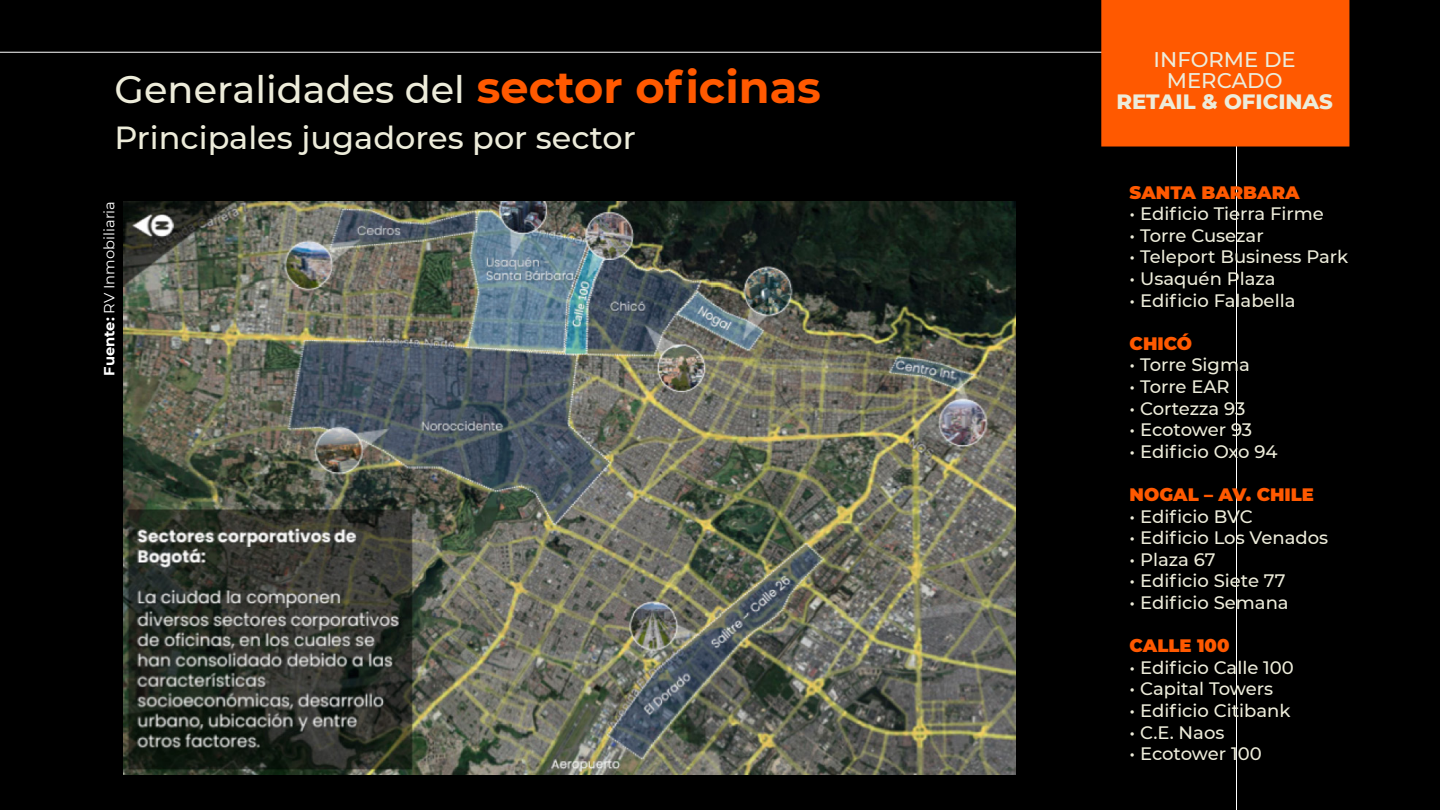
<style>
.page{position:relative;width:1440px;height:810px;background:#000}
.page>*{position:absolute;margin:0;border:0;box-sizing:border-box;transform-origin:0 0}
.t1{font:500 38.25px "Montserrat";color:#edecda}
.t2{font:500 31.95px "Montserrat";color:#edecda}
.t3{font:500 21.23px/21px "Montserrat";color:#edecda;text-align:center}
.t4{font:800 21.23px "Montserrat";color:#edecda}
.t5{font:500 18px "Montserrat";color:#edecda}
.t6{font:900 18px "Montserrat";color:#ff5900}
.t7{font:14.7px "Montserrat";color:#fff}
.s1{font-weight:700;font-size:44.7px;color:#ff5900}
.s2{font-weight:700}
</style>
<div class="page">
<hr style="left:1236px;top:0;width:1px;height:810px;background:#fff">
<hr style="left:0;top:52px;width:1169px;height:1px;background:#fff">
<img style="left:124px;top:201px;width:892px;height:573px">
<div style="left:1101px;top:0;width:248px;height:147px;background:#ff5900"></div>
<h1 class="t1" style="left:115px;top:63px;width:708px">Generalidades del <span class="s1">sector oficinas</span></h1>
<h2 class="t2" style="left:115px;top:115px;width:523px">Principales jugadores por sector</h2>
<p class="t7" style="left:99px;top:376px;width:176px;rotate:-90deg"><span class="s2">Fuente:</span> RV Inmobiliaria</p>
<p class="t3" style="left:1154px;top:49px;width:144px">INFORME DE<br>MERCADO</p>
<p class="t4" style="left:1116px;top:86px;width:218px">RETAIL &amp; OFICINAS</p>
<p class="t6" style="left:1130px;top:179px;width:172px">SANTA BARBARA</p>
<p class="t5" style="left:1130px;top:201px;width:196px">• Edificio Tierra Firme</p>
<p class="t5" style="left:1130px;top:223px;width:136px">• Torre Cusezar</p>
<p class="t5" style="left:1130px;top:244px;width:220px">• Teleport Business Park</p>
<p class="t5" style="left:1130px;top:266px;width:148px">• Usaquén Plaza</p>
<p class="t5" style="left:1130px;top:288px;width:167px">• Edificio Falabella</p>
<p class="t6" style="left:1130px;top:330px;width:64px">CHICÓ</p>
<p class="t5" style="left:1130px;top:352px;width:122px">• Torre Sigma</p>
<p class="t5" style="left:1130px;top:374px;width:102px">• Torre EAR</p>
<p class="t5" style="left:1130px;top:396px;width:117px">• Cortezza 93</p>
<p class="t5" style="left:1130px;top:417px;width:124px">• Ecotower 93</p>
<p class="t5" style="left:1130px;top:439px;width:150px">• Edificio Oxo 94</p>
<p class="t6" style="left:1130px;top:481px;width:186px">NOGAL – AV. CHILE</p>
<p class="t5" style="left:1130px;top:504px;width:125px">• Edificio BVC</p>
<p class="t5" style="left:1130px;top:525px;width:200px">• Edificio Los Venados</p>
<p class="t5" style="left:1130px;top:547px;width:88px">• Plaza 67</p>
<p class="t5" style="left:1130px;top:568px;width:157px">• Edificio Siete 77</p>
<p class="t5" style="left:1130px;top:590px;width:161px">• Edificio Semana</p>
<p class="t6" style="left:1130px;top:632px;width:101px">CALLE 100</p>
<p class="t5" style="left:1130px;top:655px;width:166px">• Edificio Calle 100</p>
<p class="t5" style="left:1130px;top:676px;width:145px">• Capital Towers</p>
<p class="t5" style="left:1130px;top:698px;width:162px">• Edificio Citibank</p>
<p class="t5" style="left:1130px;top:720px;width:96px">• C.E. Naos</p>
<p class="t5" style="left:1130px;top:741px;width:134px">• Ecotower 100</p>
</div>
